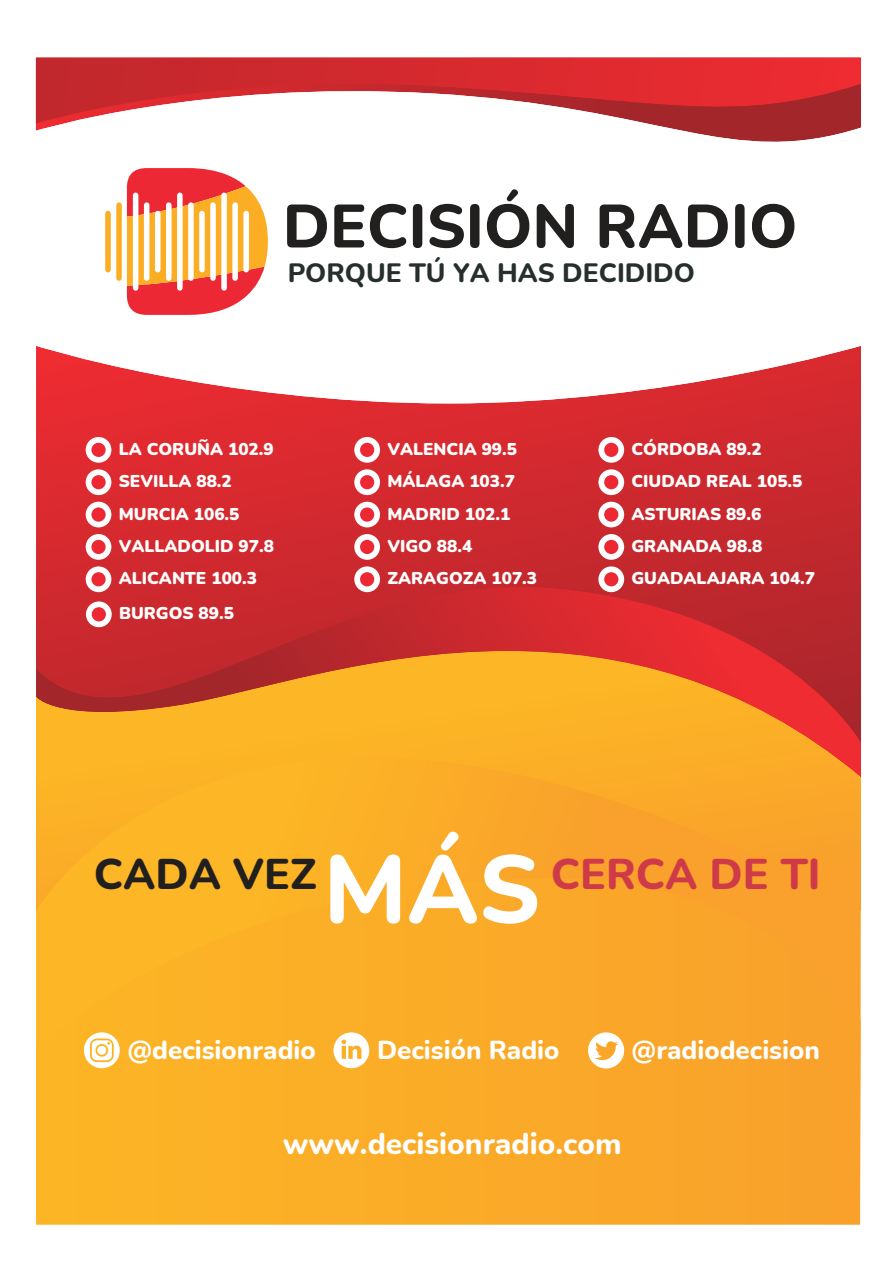
<style>
.page{position:relative;width:893px;height:1263px;background:#fff}
.page>*{position:absolute;margin:0;border:0;box-sizing:border-box;transform-origin:0 0}
.t1{font:800 95.4px "Nunito";color:#fff}
.t2{font:800 60.9px "Nunito";color:#221f1f}
.t3{font:800 42.9px "Nunito";color:#cf3a48}
.t4{font:800 42.9px "Nunito";color:#221f1f}
.t5{font:800 29.85px "Nunito";color:#fff}
.t6{font:800 26.55px "Nunito";color:#272f2e}
.t7{font:800 26.1px "Nunito";color:#fff}
.t8{font:900 17.1px/32.4px "Nunito";color:#fff}
</style>
<div class="page">
<img style="left:36px;top:346px;width:825px;height:304px">
<img style="left:36px;top:911px;width:825px;height:314px">
<img style="left:36px;top:650px;width:825px;height:261px">
<img style="left:36px;top:124px;width:825px;height:18px">
<svg style="left:105px;top:168px;width:163px;height:147px"></svg>
<svg style="left:588px;top:1032px;width:36px;height:36px"></svg>
<svg style="left:84px;top:1032px;width:36px;height:36px"></svg>
<div style="left:97px;top:1046px;width:9px;height:9px;background:#fff;border-radius:50%"></div>
<svg style="left:333px;top:1032px;width:36px;height:36px"></svg>
<img style="left:36px;top:57px;width:825px;height:67px">
<div style="left:86px;top:437px;width:25px;height:26px;background:#fff;border-radius:50%"></div>
<div style="left:91px;top:443px;width:15px;height:14px;background:#ed2835;border-radius:50%"></div>
<div style="left:86px;top:469px;width:25px;height:26px;background:#fff;border-radius:50%"></div>
<div style="left:91px;top:475px;width:15px;height:14px;background:#ed2835;border-radius:50%"></div>
<div style="left:86px;top:502px;width:25px;height:25px;background:#fff;border-radius:50%"></div>
<div style="left:91px;top:507px;width:15px;height:15px;background:#ed2835;border-radius:50%"></div>
<div style="left:86px;top:534px;width:25px;height:26px;background:#fff;border-radius:50%"></div>
<div style="left:91px;top:540px;width:15px;height:14px;background:#ed2835;border-radius:50%"></div>
<div style="left:86px;top:566px;width:25px;height:26px;background:#fff;border-radius:50%"></div>
<div style="left:91px;top:572px;width:15px;height:14px;background:#ed2835;border-radius:50%"></div>
<svg style="left:354px;top:437px;width:26px;height:26px"></svg>
<div style="left:360px;top:443px;width:14px;height:14px;background:#ed2835;border-radius:50%"></div>
<div style="left:354px;top:469px;width:26px;height:26px;background:#fff;border-radius:50%"></div>
<div style="left:360px;top:475px;width:14px;height:14px;background:#ed2835;border-radius:50%"></div>
<div style="left:354px;top:502px;width:26px;height:25px;background:#fff;border-radius:50%"></div>
<div style="left:360px;top:507px;width:14px;height:15px;background:#ed2835;border-radius:50%"></div>
<div style="left:354px;top:534px;width:26px;height:26px;background:#fff;border-radius:50%"></div>
<div style="left:360px;top:540px;width:14px;height:14px;background:#ed2835;border-radius:50%"></div>
<svg style="left:354px;top:566px;width:26px;height:26px"></svg>
<div style="left:360px;top:572px;width:14px;height:14px;background:#ed2835;border-radius:50%"></div>
<svg style="left:86px;top:601px;width:26px;height:26px"></svg>
<div style="left:92px;top:607px;width:14px;height:14px;background:#ed2835;border-radius:50%"></div>
<svg style="left:598px;top:437px;width:26px;height:26px"></svg>
<div style="left:604px;top:443px;width:14px;height:14px;background:#ed2835;border-radius:50%"></div>
<svg style="left:598px;top:469px;width:26px;height:26px"></svg>
<div style="left:604px;top:475px;width:14px;height:14px;background:#ed2835;border-radius:50%"></div>
<div style="left:598px;top:502px;width:26px;height:25px;background:#fff;border-radius:50%"></div>
<div style="left:604px;top:507px;width:14px;height:15px;background:#ed2835;border-radius:50%"></div>
<div style="left:598px;top:534px;width:26px;height:26px;background:#fff;border-radius:50%"></div>
<div style="left:604px;top:540px;width:14px;height:14px;background:#ed2835;border-radius:50%"></div>
<div style="left:598px;top:566px;width:26px;height:26px;background:#fff;border-radius:50%"></div>
<div style="left:604px;top:572px;width:14px;height:14px;background:#ed2835;border-radius:50%"></div>
<h2 class="t2" style="left:283px;top:189px;width:516px">DECISIÓN RADIO</h2>
<h3 class="t6" style="left:288px;top:256px;width:409px">PORQUE TÚ YA HAS DECIDIDO</h3>
<p class="t8" style="left:119px;top:432px;width:157px">LA CORUÑA 102.9<br>SEVILLA 88.2<br>MURCIA 106.5<br>VALLADOLID 97.8<br>ALICANTE 100.3</p>
<p class="t8" style="left:387px;top:432px;width:151px">VALENCIA 99.5<br>MÁLAGA 103.7<br>MADRID 102.1<br>VIGO 88.4<br>ZARAGOZA 107.3</p>
<p class="t8" style="left:119px;top:597px;width:116px">BURGOS 89.5</p>
<p class="t8" style="left:631px;top:432px;width:185px">CÓRDOBA 89.2<br>CIUDAD REAL 105.5<br>ASTURIAS 89.6<br>GRANADA 98.8<br>GUADALAJARA 104.7</p>
<h3 class="t4" style="left:94px;top:848px;width:224px">CADA VEZ</h3>
<h1 class="t1" style="left:323px;top:832px;width:218px">MÁS</h1>
<h3 class="t3" style="left:551px;top:848px;width:272px">CERCA DE TI</h3>
<h3 class="t7" style="left:377px;top:1034px;width:184px">Decisión Radio</h3>
<h3 class="t7" style="left:127px;top:1034px;width:190px">@decisionradio</h3>
<h3 class="t7" style="left:631px;top:1034px;width:190px">@radiodecision</h3>
<h3 class="t5" style="left:283px;top:1125px;width:340px">www.decisionradio.com</h3>
</div>
